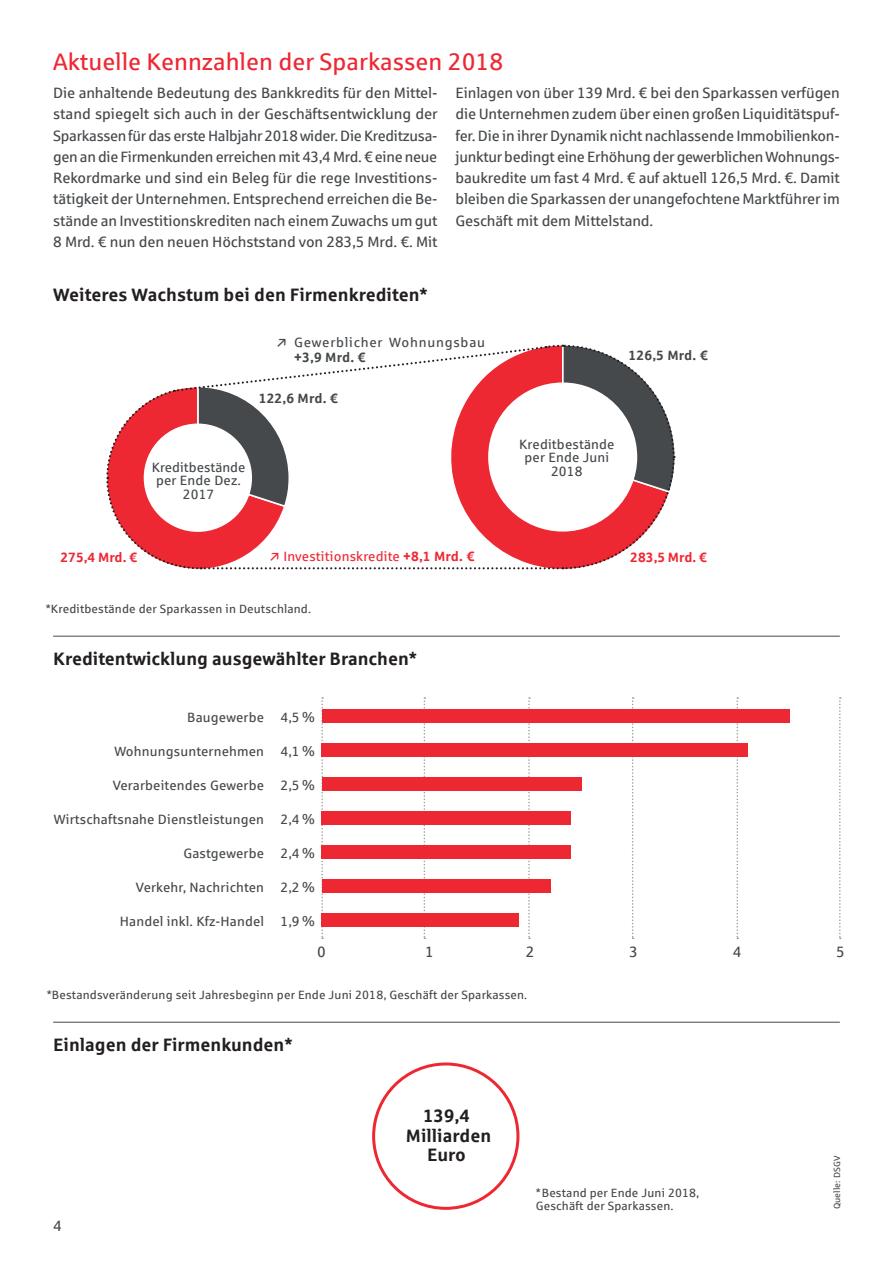
<style>
.page{position:relative;width:893px;height:1263px;background:#fff}
.page>*{position:absolute;margin:0;border:0;box-sizing:border-box;transform-origin:0 0}
.t1{font:24px "Sparkasse Rg";color:#ee2833}
.t2{font:700 18px/19.5px "Sparkasse Rg";color:#231f20;text-align:center}
.t3{font:15px/21.3px "Sparkasse Rg";letter-spacing:-.01em;color:#45494c;text-align:justify}
.t4{font:13.5px/13.5px "Sparkasse Rg";letter-spacing:.01em;color:#45494c;text-align:center}
.t5{font:700 13.5px "Sparkasse Rg";letter-spacing:.01em;color:#45494c}
.t6{font:13.5px "Sparkasse Rg";letter-spacing:.01em;color:#ee2833}
.t7{font:13.5px "Sparkasse Rg";letter-spacing:.055em;color:#45494c}
.t8{font:700 13.5px "Sparkasse Rg";letter-spacing:.005em;color:#ee2833}
.t9{font:12px/13.5px "Sparkasse Rg";letter-spacing:.01em;color:#45494c}
.t10{font:9px "Sparkasse Rg";letter-spacing:.01em;color:#45494c}
.s1{font-weight:700}
</style>
<div class="page">
<div style="left:372px;top:1062px;width:147px;height:148px;border:3px solid #ee2833;border-radius:50%"></div>
<svg style="left:321px;top:697px;width:2px;height:242px"></svg>
<svg style="left:424px;top:697px;width:1px;height:242px"></svg>
<svg style="left:528px;top:697px;width:2px;height:242px"></svg>
<svg style="left:632px;top:697px;width:2px;height:242px"></svg>
<svg style="left:736px;top:697px;width:2px;height:242px"></svg>
<hr style="left:53px;top:636px;width:787px;height:1px;background:#45494c">
<hr style="left:53px;top:1022px;width:787px;height:1px;background:#45494c">
<div style="left:322px;top:710px;width:468px;height:13px;background:#ee2833"></div>
<div style="left:322px;top:744px;width:426px;height:13px;background:#ee2833"></div>
<div style="left:322px;top:778px;width:260px;height:13px;background:#ee2833"></div>
<div style="left:322px;top:812px;width:249px;height:13px;background:#ee2833"></div>
<div style="left:322px;top:846px;width:249px;height:13px;background:#ee2833"></div>
<div style="left:322px;top:880px;width:228px;height:13px;background:#ee2833"></div>
<div style="left:322px;top:914px;width:197px;height:13px;background:#ee2833"></div>
<svg style="left:839px;top:697px;width:2px;height:242px"></svg>
<svg style="left:106px;top:344px;width:570px;height:226px"></svg>
<h1 class="t1" style="left:53px;top:47px;width:452px">Aktuelle Kennzahlen der Sparkassen 2018</h1>
<p class="t3" style="left:53px;top:82px;width:386px">Die anhaltende Bedeutung des Bankkredits für den Mittel&shy;stand spiegelt sich auch in der Geschäftsentwicklung der Sparkassen für das erste Halbjahr 2018 wider. Die Kreditzusa&shy;gen an die Firmenkunden erreichen mit 43,4 Mrd. € eine neue Rekordmarke und sind ein Beleg für die rege Investitions&shy;tätigkeit der Unternehmen. Entsprechend erreichen die Be&shy;stände an Investitionskrediten nach einem Zuwachs um gut 8 Mrd. € nun den neuen Höchststand von 283,5 Mrd. €. Mit</p>
<p class="t2" style="left:53px;top:285px;width:376px">Weiteres Wachstum bei den Firmenkrediten*</p>
<p class="t3" style="left:455px;top:82px;width:386px">Einlagen von über 139 Mrd. € bei den Sparkassen verfügen die Unternehmen zudem über einen großen Liquiditätspuf&shy;fer. Die in ihrer Dynamik nicht nachlassende Immobilienkon&shy;junktur bedingt eine Erhöhung der gewerblichen Wohnungs&shy;baukredite um fast 4 Mrd. € auf aktuell 126,5 Mrd. €. Damit bleiben die Sparkassen der unangefochtene Marktführer im Geschäft mit dem Mittelstand.</p>
<p class="t4" style="left:152px;top:460px;width:95px">Kreditbestände per Ende Dez.<br>2017</p>
<p class="t7" style="left:294px;top:334px;width:192px">Gewerblicher Wohnungsbau</p>
<p class="t5" style="left:294px;top:349px;width:73px">+3,9 Mrd. €</p>
<p class="t5" style="left:628px;top:346px;width:81px">126,5 Mrd. €</p>
<p class="t5" style="left:259px;top:389px;width:81px">122,6 Mrd. €</p>
<p class="t4" style="left:519px;top:437px;width:97px">Kreditbestände per Ende Juni<br>2018</p>
<p class="t8" style="left:60px;top:548px;width:78px">275,4 Mrd. €</p>
<p class="t6" style="left:283px;top:548px;width:193px">Investitionskredite <span class="s1">+8,1 Mrd. €</span></p>
<p class="t8" style="left:630px;top:548px;width:78px">283,5 Mrd. €</p>
<p class="t9" style="left:46px;top:602px;width:267px">*Kreditbestände der Sparkassen in Deutschland.</p>
<p class="t2" style="left:53px;top:648px;width:365px">Kreditentwicklung ausgewählter Branchen*</p>
<p class="t4" style="left:187px;top:710px;width:78px">Baugewerbe</p>
<p class="t4" style="left:114px;top:744px;width:151px">Wohnungsunternehmen</p>
<p class="t4" style="left:113px;top:778px;width:153px">Verarbeitendes Gewerbe</p>
<p class="t4" style="left:54px;top:812px;width:212px">Wirtschaftsnahe Dienstleistungen</p>
<p class="t4" style="left:184px;top:846px;width:82px">Gastgewerbe</p>
<p class="t4" style="left:136px;top:880px;width:130px">Verkehr, Nachrichten</p>
<p class="t4" style="left:120px;top:914px;width:146px">Handel inkl. Kfz-Handel</p>
<p class="t4" style="left:280px;top:710px;width:36px">4,5 %</p>
<p class="t4" style="left:280px;top:744px;width:36px">4,1 %</p>
<p class="t4" style="left:280px;top:778px;width:36px">2,5 %</p>
<p class="t4" style="left:280px;top:812px;width:36px">2,4 %</p>
<p class="t4" style="left:280px;top:846px;width:36px">2,4 %</p>
<p class="t4" style="left:280px;top:880px;width:36px">2,2 %</p>
<p class="t4" style="left:280px;top:914px;width:36px">1,9 %</p>
<p class="t3" style="left:317px;top:940px;width:10px">0</p>
<p class="t3" style="left:425px;top:940px;width:10px">1</p>
<p class="t3" style="left:526px;top:940px;width:10px">2</p>
<p class="t3" style="left:629px;top:940px;width:10px">3</p>
<p class="t3" style="left:733px;top:940px;width:10px">4</p>
<p class="t3" style="left:836px;top:940px;width:10px">5</p>
<p class="t9" style="left:47px;top:988px;width:482px">*Bestandsveränderung seit Jahresbeginn per Ende Juni 2018, Geschäft der Sparkassen.</p>
<p class="t2" style="left:53px;top:1035px;width:241px">Einlagen der Firmenkunden*</p>
<p class="t3" style="left:53px;top:1215px;width:10px">4</p>
<p class="t2" style="left:406px;top:1105px;width:87px">139,4<br>Milliarden<br>Euro</p>
<p class="t9" style="left:536px;top:1185px;width:165px">*Bestand per Ende Juni 2018,<br>Geschäft der Sparkassen.</p>
<p class="t10" style="left:831px;top:1209px;width:55px;rotate:-90deg">Quelle: DSGV</p>
</div>
